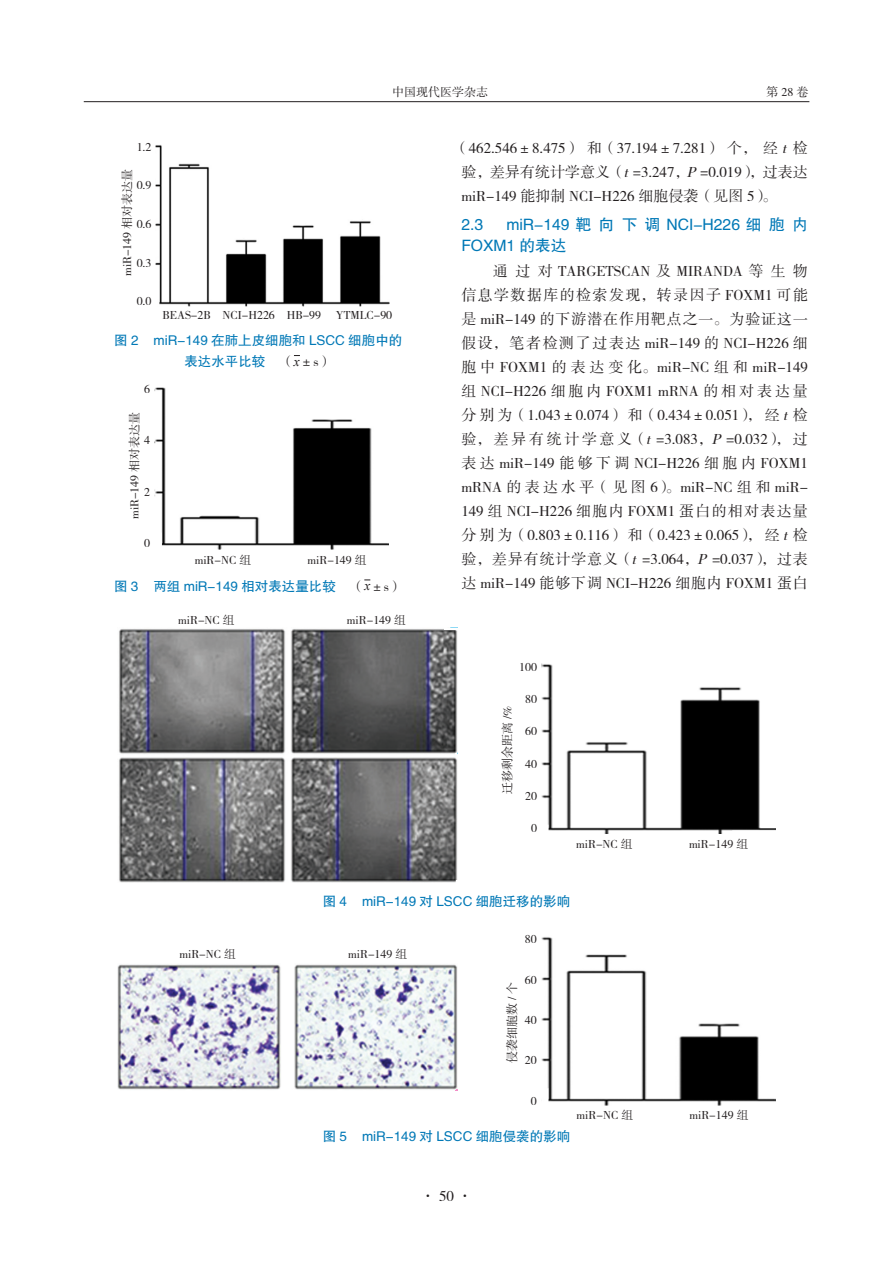
<style>
.page{position:relative;width:893px;height:1263px;background:#fff}
.page>*{position:absolute;margin:0;border:0;box-sizing:border-box;transform-origin:0 0}
._2标题{font:15.75px/21px "FZHTK GBK1 0";color:#0078b6}
.全文段路样式{font:15px/24px "FZSSK GBK1 0";color:#231f20;text-align:justify}
._4中文标题_1{font:13.5px/21px "FZHTK GBK1 0";color:#0078b6;text-align:center}
.全文段路样式-2{font:12px "FZSSK GBK1 0";color:#231f20}
.表注_正文{font:12px "FZSSK GBK1 0";color:#231f20}
.s1{font-family:"FZSSK GBK1 0";color:#231f20}
.s2{font-family:"Times New Roman";font-style:italic;color:#231f20}
.s3{font-style:italic}
</style>
<div class="page">
<hr style="left:84px;top:101px;width:725px;height:1px;background:#231f20">
<img style="left:155px;top:388px;width:234px;height:161px">
<img style="left:156px;top:145px;width:234px;height:161px">
<img style="left:119px;top:629px;width:338px;height:254px">
<img style="left:542px;top:664px;width:234px;height:169px">
<img style="left:117px;top:964px;width:340px;height:127px">
<img style="left:542px;top:937px;width:234px;height:169px">
<p class="全文段路样式-2" style="left:392px;top:85px;width:97px">中国现代医学杂志</p>
<p class="全文段路样式-2" style="left:766px;top:85px;width:43px">第28卷</p>
<p class="表注_正文" style="left:137px;top:140px;width:16px">1.2</p>
<p class="表注_正文" style="left:137px;top:179px;width:16px">0.9</p>
<p class="表注_正文" style="left:137px;top:218px;width:16px">0.6</p>
<p class="表注_正文" style="left:137px;top:256px;width:16px">0.3</p>
<p class="表注_正文" style="left:137px;top:295px;width:16px">0.0</p>
<p class="全文段路样式-2" style="left:121px;top:276px;width:109px;rotate:-90deg">miR-149 相对表达量</p>
<p class="全文段路样式-2" style="left:162px;top:309px;width:231px">BEAS-2B NCI-H226 HB-99 YTMLC-90</p>
<p class="_4中文标题_1" style="left:114px;top:330px;width:289px">图 2 miR-149 在肺上皮细胞和 LSCC 细胞中的表达水平比较 <span class="s1">（</span><span class="s2">x</span><span class="s1">±s）</span></p>
<p class="表注_正文" style="left:144px;top:382px;width:7px">6</p>
<p class="全文段路样式-2" style="left:128px;top:519px;width:109px;rotate:-90deg">miR-149 相对表达量</p>
<p class="表注_正文" style="left:144px;top:434px;width:7px">4</p>
<p class="表注_正文" style="left:144px;top:485px;width:7px">2</p>
<p class="表注_正文" style="left:144px;top:537px;width:7px">0</p>
<p class="全文段路样式-2" style="left:195px;top:554px;width:58px">miR-NC 组</p>
<p class="全文段路样式-2" style="left:308px;top:554px;width:61px">miR-149 组</p>
<p class="全文段路样式" style="left:461px;top:137px;width:348px;text-indent:-7px">（462.546±8.475）和（37.194±7.281）个，经 <span class="s3">t</span> 检验，差异有统计学意义（<span class="s3">t</span>=3.247，<span class="s3">P</span>=0.019），过表达miR-149 能抑制 NCI-H226 细胞侵袭（见图 5）。</p>
<p class="_2标题" style="left:461px;top:214px;width:23px">2.3</p>
<p class="_2标题" style="left:461px;top:214px;width:348px;text-indent:45px">miR-149 靶向下调 NCI-H226 细胞内<br>FOXM1 的表达</p>
<p class="全文段路样式" style="left:461px;top:259px;width:348px;text-indent:32px">通过对 TARGETSCAN 及 MIRANDA 等生物信息学数据库的检索发现，转录因子 FOXM1 可能是 miR-149 的下游潜在作用靶点之一。为验证这一假设，笔者检测了过表达 miR-149 的 NCI-H226 细胞中 FOXM1 的表达变化。miR-NC 组和 miR-149组 NCI-H226 细胞内 FOXM1 mRNA 的相对表达量分别为（1.043±0.074）和（0.434±0.051），经 <span class="s3">t</span> 检验，差异有统计学意义（<span class="s3">t</span> =3.083，<span class="s3">P</span> =0.032），过表达 miR-149 能够下调 NCI-H226 细胞内 FOXM1 mRNA 的表达水平（见图 6）。miR-NC 组和 miR-149 组 NCI-H226 细胞内 FOXM1 蛋白的相对表达量分别为（0.803±0.116）和（0.423±0.065），经 <span class="s3">t</span> 检验，差异有统计学意义（<span class="s3">t</span> =3.064，<span class="s3">P</span> =0.037），过表</p>
<p class="_4中文标题_1" style="left:114px;top:576px;width:290px">图 3 两组 miR-149 相对表达量比较 <span class="s1">（</span><span class="s2">x</span><span class="s1">±s）</span></p>
<p class="全文段路样式" style="left:461px;top:571px;width:348px">达 miR-149 能够下调 NCI-H226 细胞内 FOXM1 蛋白</p>
<p class="全文段路样式-2" style="left:178px;top:614px;width:58px">miR-NC 组</p>
<p class="全文段路样式-2" style="left:347px;top:614px;width:61px">miR-149 组</p>
<p class="表注_正文" style="left:519px;top:660px;width:19px">100</p>
<p class="表注_正文" style="left:525px;top:692px;width:13px">80</p>
<p class="表注_正文" style="left:525px;top:725px;width:13px">60</p>
<p class="表注_正文" style="left:525px;top:757px;width:13px">40</p>
<p class="表注_正文" style="left:525px;top:789px;width:13px">20</p>
<p class="表注_正文" style="left:531px;top:822px;width:7px">0</p>
<p class="全文段路样式-2" style="left:501px;top:794px;width:90px;rotate:-90deg">迁移剩余距离 /%</p>
<p class="全文段路样式-2" style="left:576px;top:838px;width:58px">miR-NC 组</p>
<p class="全文段路样式-2" style="left:689px;top:838px;width:61px">miR-149 组</p>
<p class="_4中文标题_1" style="left:323px;top:891px;width:249px">图 4 miR-149 对 LSCC 细胞迁移的影响</p>
<p class="全文段路样式-2" style="left:179px;top:948px;width:58px">miR-NC 组</p>
<p class="全文段路样式-2" style="left:348px;top:948px;width:61px">miR-149 组</p>
<p class="表注_正文" style="left:525px;top:933px;width:13px">80</p>
<p class="表注_正文" style="left:525px;top:973px;width:13px">60</p>
<p class="表注_正文" style="left:525px;top:1014px;width:13px">40</p>
<p class="表注_正文" style="left:525px;top:1054px;width:13px">20</p>
<p class="表注_正文" style="left:531px;top:1094px;width:7px">0</p>
<p class="全文段路样式-2" style="left:506px;top:1063px;width:83px;rotate:-90deg">侵袭细胞数 / 个</p>
<p class="全文段路样式-2" style="left:577px;top:1109px;width:58px">miR-NC 组</p>
<p class="全文段路样式-2" style="left:689px;top:1109px;width:61px">miR-149 组</p>
<p class="_4中文标题_1" style="left:323px;top:1125px;width:249px">图 5 miR-149 对 LSCC 细胞侵袭的影响</p>
<p class="全文段路样式" style="left:420px;top:1184px;width:54px">· 50 ·</p>
</div>
